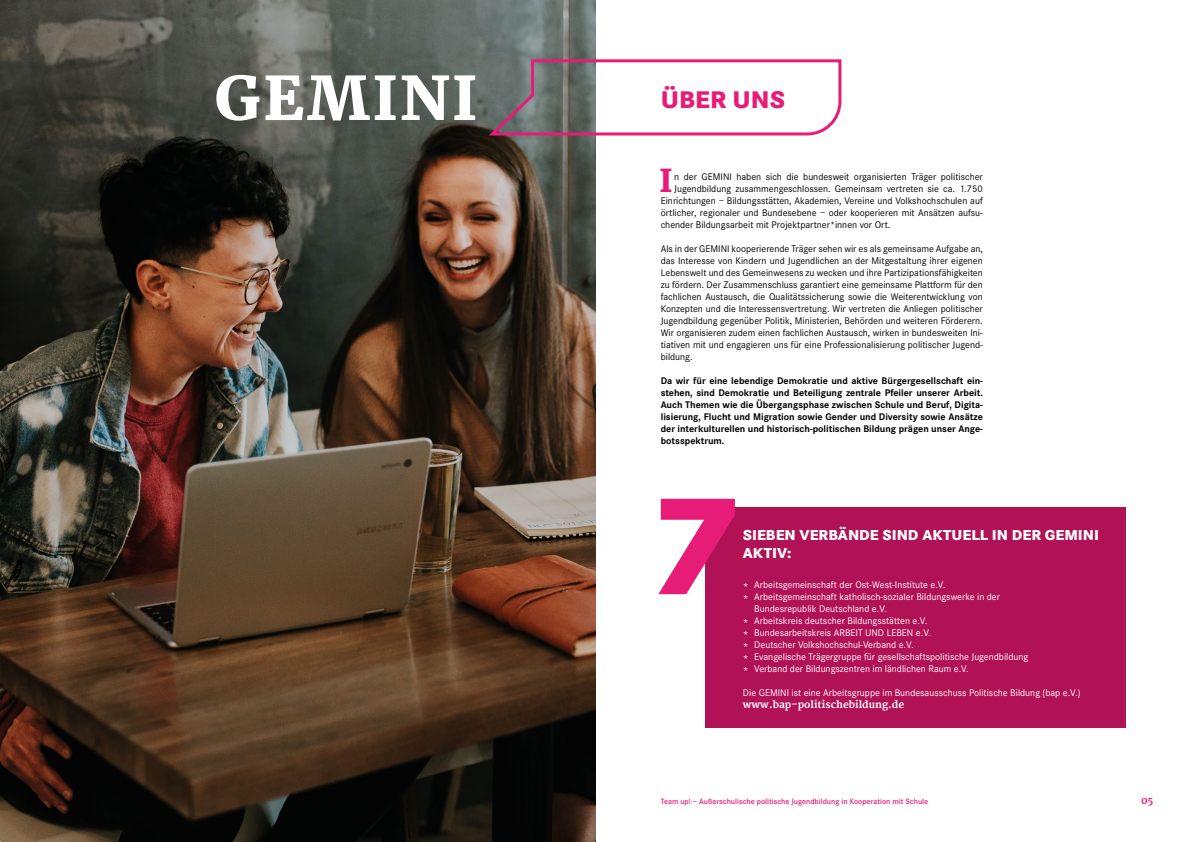
<style>
.page{position:relative;width:1191px;height:842px;background:#fff}
.page>*{position:absolute;margin:0;border:0;box-sizing:border-box;transform-origin:0 0}
.t1{font:800 146.7px "Corporate S";color:#e71c77}
.t2{font:800 60px "Merriweather";letter-spacing:.05em;color:#fff}
.t3{font:800 31.4px "Merriweather";color:#e71c77}
.t4{font:800 25px "Corporate S";color:#e71c77}
.t5{font:800 15px/18px "Corporate S";color:#fff}
.t6{font:10px/12px "Corporate S";color:#000;text-align:justify}
.t7{font:10px "Corporate S";color:#fff}
.t8{font:700 10px/12px "Corporate S";color:#000;text-align:justify}
.t9{font:700 10px "Merriweather";color:#fff}
.t10{font:700 10px "Merriweather";color:#e71c77}
.t11{font:600 8px "Corporate S";color:#e71c77}
.s1{font-size:12px}
</style>
<div class="page">
<img style="left:0;top:0;width:595px;height:842px">
<div style="left:705px;top:508px;width:420px;height:220px;background:#b11256"></div>
<svg style="left:485px;top:58px;width:357px;height:79px"></svg>
<h2 class="t2" style="left:214px;top:60px;width:264px">GEMINI</h2>
<h3 class="t4" style="left:660px;top:85px;width:126px">ÜBER UNS</h3>
<h3 class="t3" style="left:659px;top:160px;width:15px">I</h3>
<p class="t6" style="left:674px;top:171px;width:310px">n der GEMINI haben sich die bundesweit organisierten Träger politischer</p>
<p class="t6" style="left:674px;top:183px;width:310px">Jugendbildung zusammengeschlossen. Gemeinsam vertreten sie ca. 1.750</p>
<p class="t6" style="left:660px;top:195px;width:324px">Einrichtungen – Bildungsstätten, Akademien, Vereine und Volkshochschulen auf</p>
<p class="t6" style="left:660px;top:207px;width:324px">örtlicher, regionaler und Bundesebene – oder kooperieren mit Ansätzen aufsu-</p>
<p class="t6" style="left:660px;top:219px;width:231px">chender Bildungsarbeit mit Projektpartner*innen vor Ort.</p>
<p class="t6" style="left:660px;top:243px;width:324px">Als in der GEMINI kooperierende Träger sehen wir es als gemeinsame Aufgabe an, das Interesse von Kindern und Jugendlichen an der Mitgestaltung ihrer eigenen Lebenswelt und des Gemeinwesens zu wecken und ihre Partizipationsfähigkeiten zu fördern. Der Zusammenschluss garantiert eine gemeinsame Plattform für den fachlichen Austausch, die Qualitätssicherung sowie die Weiterentwicklung von Konzepten und die Interessensvertretung. Wir vertreten die Anliegen politischer Jugendbildung gegenüber Politik, Ministerien, Behörden und weiteren Förderern.<br>Wir organisieren zudem einen fachlichen Austausch, wirken in bundesweiten Ini&shy;tiativen mit und engagieren uns für eine Professionalisierung politischer Jugend&shy;bildung.</p>
<p class="t8" style="left:660px;top:375px;width:324px">Da wir für eine lebendige Demokratie und aktive Bürgergesellschaft ein&shy;stehen, sind Demokratie und Beteiligung zentrale Pfeiler unserer Arbeit.<br>Auch Themen wie die Übergangsphase zwischen Schule und Beruf, Digita&shy;lisierung, Flucht und Migration sowie Gender und Diversity sowie Ansätze der interkulturellen und historisch-politischen Bildung prägen unser Ange&shy;botsspektrum.</p>
<h1 class="t1" style="left:650px;top:456px;width:91px">7</h1>
<h3 class="t5" style="left:743px;top:526px;width:358px">SIEBEN VERBÄNDE SIND AKTUELL IN DER GEMINI<br>AKTIV:</h3>
<p class="t7" style="left:743px;top:579px;width:204px"><span class="s1">*</span> Arbeitsgemeinschaft der Ost-West-Institute e.V.</p>
<p class="t7" style="left:743px;top:591px;width:259px"><span class="s1">*</span> Arbeitsgemeinschaft katholisch-sozialer Bildungswerke in der</p>
<p class="t7" style="left:754px;top:603px;width:134px">Bundesrepublik Deutschland e.V.</p>
<p class="t7" style="left:743px;top:615px;width:186px"><span class="s1">*</span> Arbeitskreis deutscher Bildungsstätten e.V.</p>
<p class="t7" style="left:743px;top:627px;width:189px"><span class="s1">*</span> Bundesarbeitskreis ARBEIT UND LEBEN e.V.</p>
<p class="t7" style="left:743px;top:639px;width:172px"><span class="s1">*</span> Deutscher Volkshochschul-Verband e.V.</p>
<p class="t7" style="left:743px;top:651px;width:287px"><span class="s1">*</span> Evangelische Trägergruppe für gesellschaftspolitische Jugendbildung</p>
<p class="t7" style="left:743px;top:663px;width:227px"><span class="s1">*</span> Verband der Bildungszentren im ländlichen Raum e.V.</p>
<p class="t7" style="left:743px;top:687px;width:339px">Die GEMINI ist eine Arbeitsgruppe im Bundesausschuss Politische Bildung (bap e.V.)</p>
<p class="t9" style="left:743px;top:699px;width:163px">www.bap-politischebildung.de</p>
<p class="t11" style="left:660px;top:796px;width:269px">Team up! – Außerschulische politische Jugendbildung in Kooperation mit Schule</p>
<p class="t10" style="left:1141px;top:795px;width:14px">05</p>
</div>
